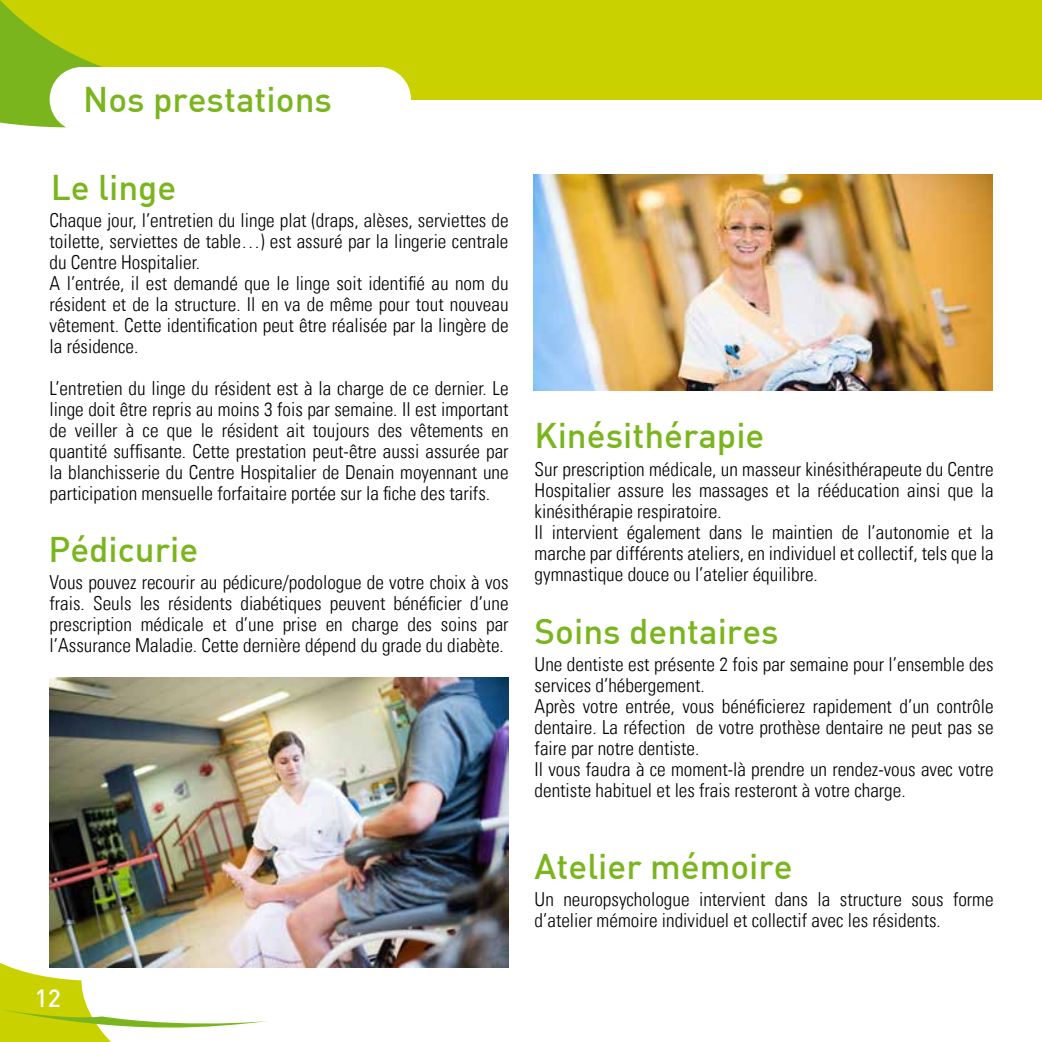
<style>
.page{position:relative;width:1042px;height:1042px;background:#fff}
.page>*{position:absolute;margin:0;border:0;box-sizing:border-box;transform-origin:0 0}
.t1{font:500 35px "DIN";color:#7ab51d}
.t2{font:500 24.5px "DIN";color:#fff}
.t3{font:300 condensed 19.25px/21px "Univers LT";color:#000}
</style>
<div class="page">
<div style="left:0;top:0;width:1042px;height:99px;background:#c9d200"></div>
<svg style="left:0;top:0;width:103px;height:128px;fill:#7ab51d"></svg>
<div style="left:81px;top:67px;width:298px;height:65px;background:#fff"></div>
<div style="left:50px;top:67px;width:64px;height:64px;background:#fff;border-radius:50%"></div>
<div style="left:346px;top:67px;width:65px;height:64px;background:#fff;border-radius:50%"></div>
<svg style="left:0;top:853px;width:432px;height:189px"></svg>
<svg style="left:1px;top:1009px;width:267px;height:27px"></svg>
<img style="left:533px;top:175px;width:459px;height:216px">
<img style="left:50px;top:678px;width:458px;height:289px">
<h1 class="t1" style="left:83px;top:77px;width:250px">Nos prestations</h1>
<h1 class="t1" style="left:51px;top:165px;width:127px">Le linge</h1>
<p class="t3" style="left:50px;top:210px;width:460px">Chaque jour, l’entretien du linge plat (draps, alèses, serviettes de toilette, serviettes de table…) est assuré par la lingerie centrale du Centre Hospitalier.<br>A l’entrée, il est demandé que le linge soit identifié au nom du résident et de la structure. Il en va de même pour tout nouveau vêtement. Cette identification peut être réalisée par la lingère de la résidence.</p>
<p class="t3" style="left:50px;top:378px;width:460px;text-align:justify">L’entretien du linge du résident est à la charge de ce dernier. Le linge doit être repris au moins 3 fois par semaine. Il est important de veiller à ce que le résident ait toujours des vêtements en quantité suffisante. Cette prestation peut-être aussi assurée par la blanchisserie du Centre Hospitalier de Denain moyennant une participation mensuelle forfaitaire portée sur la fiche des tarifs.</p>
<h1 class="t1" style="left:48px;top:527px;width:151px">Pédicurie</h1>
<p class="t3" style="left:50px;top:572px;width:460px;text-align:justify">Vous pouvez recourir au pédicure/podologue de votre choix à vos frais. Seuls les résidents diabétiques peuvent bénéficier d’une prescription médicale et d’une prise en charge des soins par l’Assurance Maladie. Cette dernière dépend du grade du diabète.</p>
<p class="t2" style="left:35px;top:982px;width:28px">12</p>
<h1 class="t1" style="left:535px;top:413px;width:231px">Kinésithérapie</h1>
<p class="t3" style="left:535px;top:458px;width:460px">Sur prescription médicale, un masseur kinésithérapeute du Centre Hospitalier assure les massages et la rééducation ainsi que la kinésithérapie respiratoire.<br>Il intervient également dans le maintien de l’autonomie et la marche par différents ateliers, en individuel et collectif, tels que la gymnastique douce ou l’atelier équilibre.</p>
<h1 class="t1" style="left:535px;top:609px;width:245px">Soins dentaires</h1>
<p class="t3" style="left:535px;top:654px;width:460px">Une dentiste est présente 2 fois par semaine pour l’ensemble des services d’hébergement.<br>Après votre entrée, vous bénéficierez rapidement d’un contrôle dentaire. La réfection de votre prothèse dentaire ne peut pas se faire par notre dentiste.<br>Il vous faudra à ce moment-là prendre un rendez-vous avec votre dentiste habituel et les frais resteront à votre charge.</p>
<h1 class="t1" style="left:535px;top:843px;width:259px">Atelier mémoire</h1>
<p class="t3" style="left:535px;top:888px;width:460px">Un neuropsychologue intervient dans la structure sous forme d’atelier mémoire individuel et collectif avec les résidents.</p>
</div>
